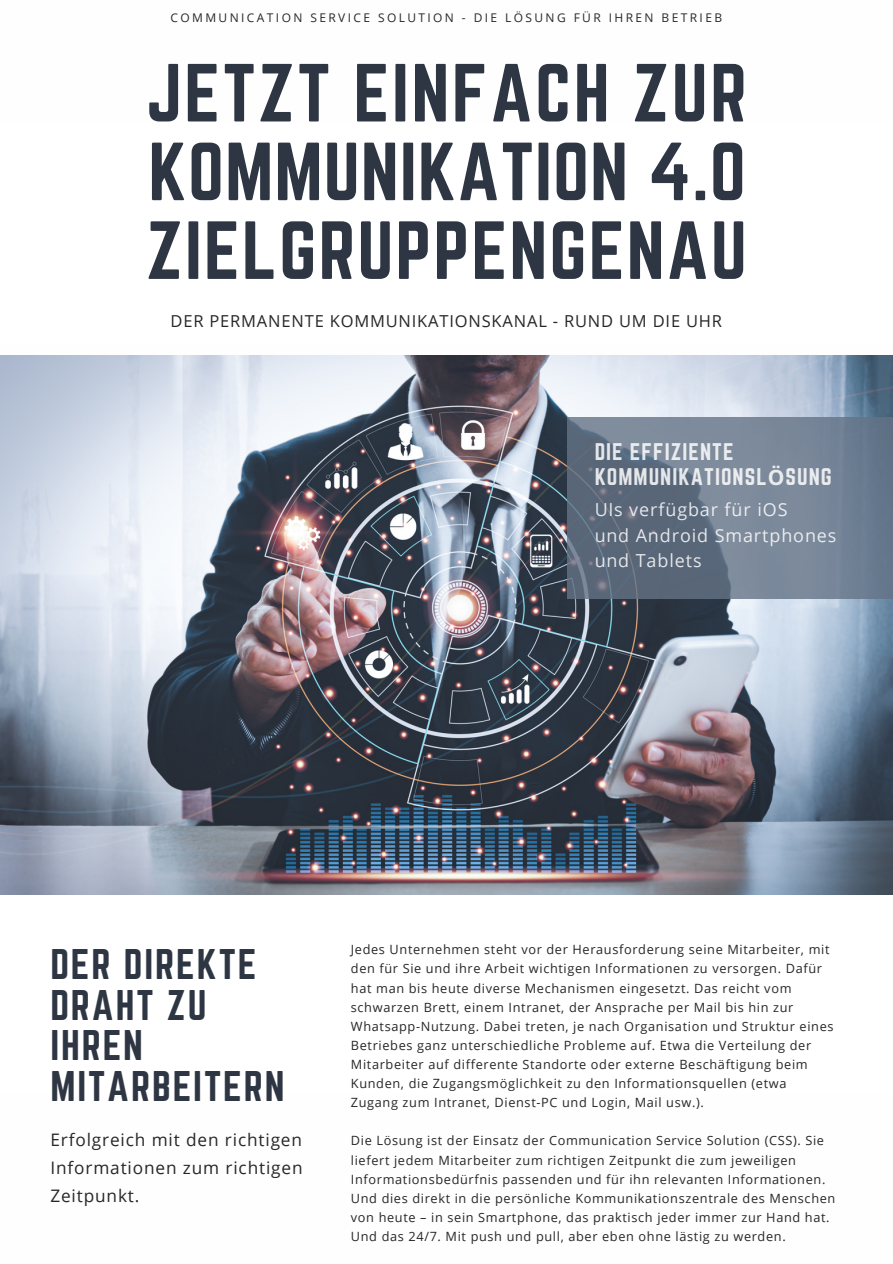
<style>
.page{position:relative;width:893px;height:1264px;background:#fff}
.page>*{position:absolute;margin:0;border:0;box-sizing:border-box;transform-origin:0 0}
.t1{font:72px/78.8px "Norwester";letter-spacing:.03em;color:#2e3643;text-align:justify}
.t2{font:37.5px/40.5px "Norwester";letter-spacing:.05em;color:#2e3643}
.t3{font:21px/24.9px "Norwester";letter-spacing:.05em;color:#fefefe}
.t4{font:18px/25.7px "Open Sans";letter-spacing:.05em;color:#fefefe}
.t5{font:17.25px/28px "Open Sans";letter-spacing:.05em;color:#272727;text-align:justify}
.t6{font:16.5px "Open Sans";letter-spacing:.05em;color:#272727}
.t7{font:12.75px/19px "Open Sans";letter-spacing:.05em;color:#272727}
.t8{font:12px "Open Sans";letter-spacing:.2em;color:#272727}
.s1{font-family:"Noto Sans";font-weight:700}
</style>
<div class="page">
<img style="left:0;top:355px;width:892px;height:539px">
<svg style="left:567px;top:417px;width:325px;height:181px"></svg>
<p class="t8" style="left:170px;top:10px;width:553px">COMMUNICATION SERVICE SOLUTION - DIE LÖSUNG FÜR IHREN BETRIEB</p>
<h1 class="t1" style="left:146px;top:53px;width:602px">JETZT EINFACH ZUR KOMMUNIKATION 4.0<br>ZIELGRUPPENGENAU</h1>
<p class="t6" style="left:170px;top:309px;width:553px">DER PERMANENTE KOMMUNIKATIONSKANAL - RUND UM DIE UHR</p>
<h3 class="t3" style="left:594px;top:439px;width:239px">DIE EFFIZIENTE<br>KOMMUNIKATIONSL<span class="s1">Ö</span>SUNG</h3>
<h3 class="t4" style="left:594px;top:496px;width:243px">UIs verfügbar für iOS<br>und Android Smartphones und Tablets</h3>
<h2 class="t2" style="left:50px;top:943px;width:235px">DER DIREKTE<br>DRAHT ZU<br>IHREN<br>MITARBEITERN</h2>
<h3 class="t5" style="left:50px;top:1125px;width:254px">Erfolgreich mit den richtigen Informationen zum richtigen Zeitpunkt.</h3>
<p class="t7" style="left:351px;top:939px;width:484px">Jedes Unternehmen steht vor der Herausforderung seine Mitarbeiter, mit den für Sie und ihre Arbeit wichtigen Informationen zu versorgen. Dafür hat man bis heute diverse Mechanismen eingesetzt. Das reicht vom schwarzen Brett, einem Intranet, der Ansprache per Mail bis hin zur Whatsapp-Nutzung. Dabei treten, je nach Organisation und Struktur eines Betriebes ganz unterschiedliche Probleme auf. Etwa die Verteilung der Mitarbeiter auf differente Standorte oder externe Beschäftigung beim Kunden, die Zugangsmöglichkeit zu den Informationsquellen (etwa Zugang zum Intranet, Dienst-PC und Login, Mail usw.).</p>
<p class="t7" style="left:351px;top:1130px;width:486px">Die Lösung ist der Einsatz der Communication Service Solution (CSS). Sie liefert jedem Mitarbeiter zum richtigen Zeitpunkt die zum jeweiligen Informationsbedürfnis passenden und für ihn relevanten Informationen.<br>Und dies direkt in die persönliche Kommunikationszentrale des Menschen von heute – in sein Smartphone, das praktisch jeder immer zur Hand hat.<br>Und das 24/7. Mit push und pull, aber eben ohne lästig zu werden.</p>
</div>
